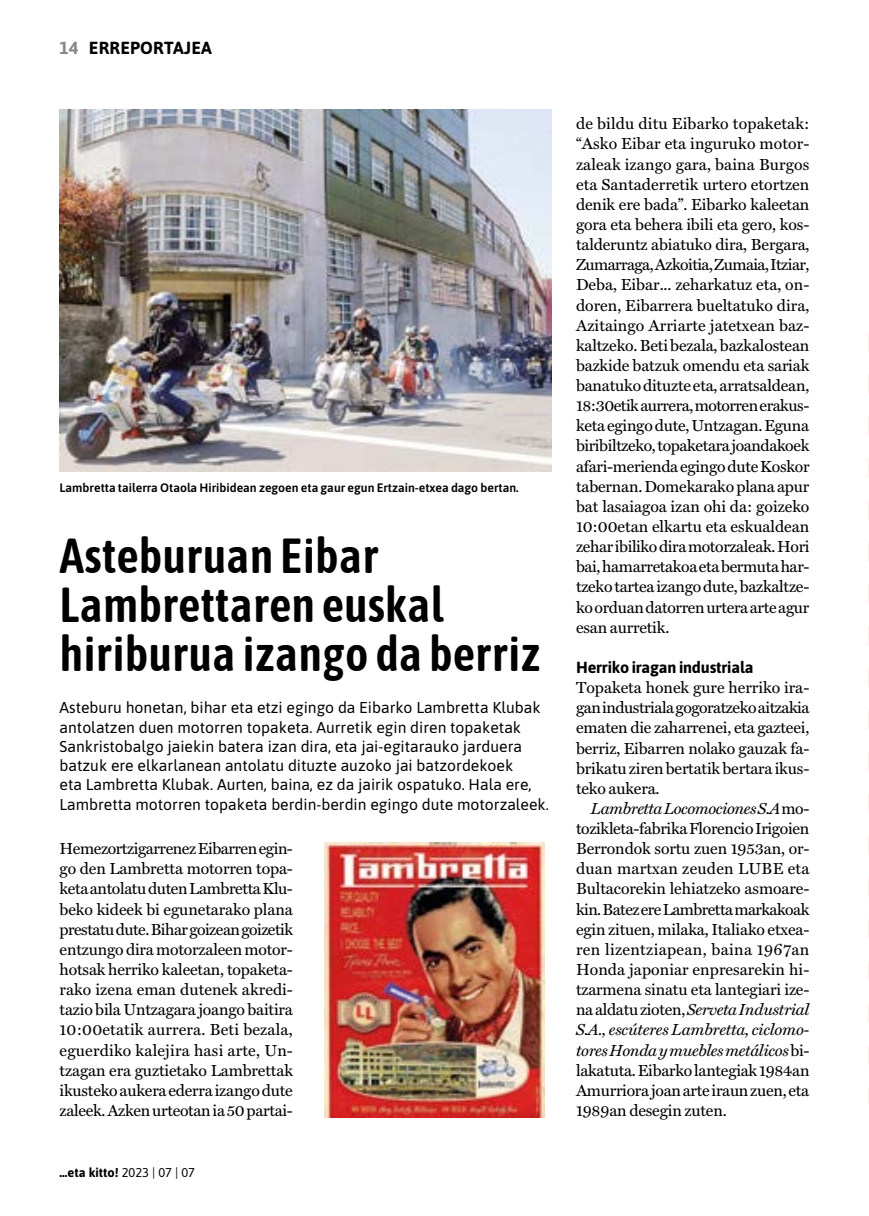
<style>
.page{position:relative;width:869px;height:1216px;background:#fff}
.page>*{position:absolute;margin:0;border:0;box-sizing:border-box;transform-origin:0 0}
.t1{font:600 49px/49px "Asap Condensed";color:#000}
.t2{font:700 17.5px "Asap";letter-spacing:.01em;color:#000}
.t3{font:16.1px/20.1px "Miller Text Roman";letter-spacing:-.01em;color:#000;text-align:justify}
.t4{font:italic 16.1px/20.1px "Miller Text";letter-spacing:-.02em;color:#000;text-align:justify}
.t5{font:700 16.1px "Asap";letter-spacing:-.01em;color:#000}
.t6{font:15.75px/19.2px "Asap";color:#000}
.t7{font:700 12.78px "Asap";color:#000}
.t8{font:600 12.25px "Asap";color:#000}
.s1{color:#878787}
.s2{font-weight:400}
.s3{font-family:"Miller Text Roman";font-style:normal}
</style>
<div class="page">
<img style="left:60px;top:109px;width:491px;height:362px">
<img style="left:324px;top:842px;width:220px;height:275px">
<p class="t2" style="left:60px;top:36px;width:154px"><span class="s1">14</span> ERREPORTAJEA</p>
<p class="t8" style="left:60px;top:479px;width:460px">Lambretta tailerra Otaola Hiribidean zegoen eta gaur egun Ertzain-etxea dago bertan.</p>
<h1 class="t1" style="left:60px;top:529px;width:482px">Asteburuan Eibar<br>Lambrettaren euskal hiriburua izango da berriz</h1>
<p class="t6" style="left:60px;top:697px;width:490px">Asteburu honetan, bihar eta etzi egingo da Eibarko Lambretta Klubak antolatzen duen motorren topaketa. Aurretik egin diren topaketak Sankristobalgo jaiekin batera izan dira, eta jai-egitarauko jarduera batzuk ere elkarlanean antolatu dituzte auzoko jai batzordekoek<br>eta Lambretta Klubak. Aurten, baina, ez da jairik ospatuko. Hala ere, Lambretta motorren topaketa berdin-berdin egingo dute motorzaleek.</p>
<p class="t3" style="left:60px;top:838px;width:235px">Hemezortzigarrenez Eibarren egin&shy;go den Lambretta motorren topa&shy;keta antolatu duten Lambretta Klu&shy;beko kideek bi egunetarako plana prestatu dute. Bihar goizean goizetik entzungo dira motorzaleen motor&shy;hotsak herriko kaleetan, topaketa&shy;rako izena eman dutenek akredi&shy;tazio bila Untzagara joango baitira 10:00etatik aurrera. Beti bezala, eguerdiko kalejira hasi arte, Un&shy;tzagan era guztietako Lambrettak ikusteko aukera ederra izango dute zaleek. Azken urteotan ia 50 partai-</p>
<p class="t7" style="left:60px;top:1162px;width:137px">…eta kitto! <span class="s2">2023 | 07 | 07</span></p>
<p class="t3" style="left:575px;top:114px;width:235px">de bildu ditu Eibarko topaketak: “Asko Eibar eta inguruko motor&shy;zaleak izango gara, baina Burgos eta Santaderretik urtero etortzen denik ere bada”. Eibarko kaleetan gora eta behera ibili eta gero, kos&shy;talderuntz abiatuko dira, Bergara, Zumarraga, Azkoitia, Zumaia, Itziar, Deba, Eibar... zeharkatuz eta, on&shy;doren, Eibarrera bueltatuko dira, Azitaingo Arriarte jatetxean baz&shy;kaltzeko. Beti bezala, bazkalostean bazkide batzuk omendu eta sariak banatuko dituzte eta, arratsaldean, 18:30etik aurrera, motorren erakus&shy;keta egingo dute, Untzagan. Eguna biribiltzeko, topaketara joandakoek afari-merienda egingo dute Koskor tabernan. Domekarako plana apur bat lasaiagoa izan ohi da: goizeko 10:00etan elkartu eta eskualdean zehar ibiliko dira motorzaleak. Hori bai, hamarretakoa eta bermuta har&shy;tzeko tartea izango dute, bazkaltze&shy;ko orduan datorren urtera arte agur esan aurretik.</p>
<p class="t5" style="left:575px;top:656px;width:179px">Herriko iragan industriala</p>
<p class="t3" style="left:575px;top:677px;width:235px">Topaketa honek gure herriko ira&shy;gan industriala gogoratzeko aitzakia ematen die zaharrenei, eta gazteei, berriz, Eibarren nolako gauzak fa&shy;brikatu ziren bertatik bertara ikus&shy;teko aukera.</p>
<p class="t4" style="left:590px;top:798px;width:220px">Lambretta Locomociones S.A <span class="s3">mo-</span></p>
<p class="t3" style="left:575px;top:818px;width:235px">tozikleta-fabrika Florencio Irigoien Berrondok sortu zuen 1953an, or&shy;duan martxan zeuden LUBE eta Bultacorekin lehiatzeko asmoare&shy;kin. Batez ere Lambretta markakoak egin zituen, milaka, Italiako etxea&shy;ren lizentziapean, baina 1967an Honda japoniar enpresarekin hi&shy;tzarmena sinatu eta lantegiari ize-</p>
<p class="t4" style="left:575px;top:999px;width:235px"><span class="s3">na aldatu zioten,</span> Serveta Industrial S.A., escúteres Lambretta, ciclomo&shy;tores Honda y muebles metálicos <span class="s3">bi-</span></p>
<p class="t3" style="left:575px;top:1059px;width:235px">lakatuta. Eibarko lantegiak 1984an Amurriora joan arte iraun zuen, eta 1989an desegin zuten.</p>
</div>
